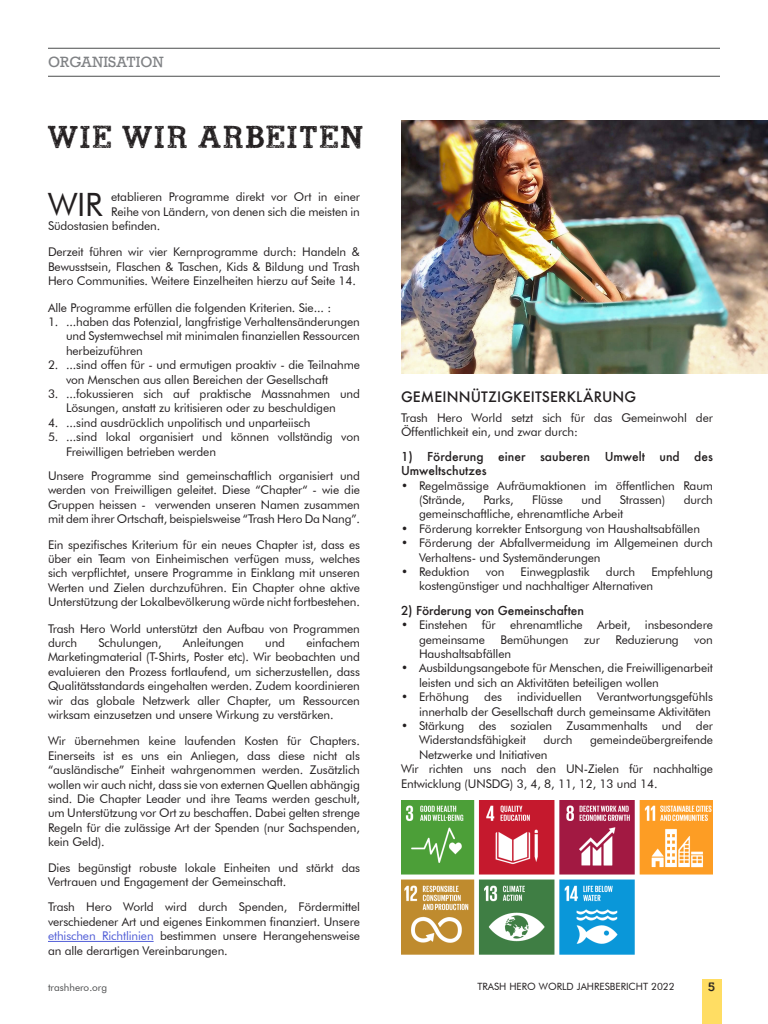
<style>
.page{position:relative;width:768px;height:1024px;background:#fff}
.page>*{position:absolute;margin:0;border:0;box-sizing:border-box;transform-origin:0 0}
.t1{font:40px "ROADMOVIE";color:#231f20}
.t2{font:32.1px "Futura BT";color:#231f20}
.t3{font:16px "ROADMOVIE";color:#231f20}
.t4{font:500 14px "Futura";letter-spacing:.01em;color:#231f20}
.t5{font:14px "Rockwell";color:#808285}
.t6{font:12px/14.4px "Futura BT";letter-spacing:-.01em;color:#231f20}
.t7{font:500 12px/14.4px "Futura";color:#231f20}
.t8{font:10px "Futura BT";color:#231f20}
.t9{font:10px "Futura BT";color:#4b4c4d}
.s1{color:#4f5cd6}
</style>
<div class="page">
<div style="left:702px;top:979px;width:20px;height:45px;background:#ffdd63"></div>
<hr style="left:48px;top:941px;width:106px;height:1px;background:#4f5cd6">
<img style="left:401px;top:800px;width:312px;height:155px">
<img style="left:401px;top:120px;width:367px;height:254px">
<hr style="left:48px;top:48px;width:672px;height:1px;background:#4b4c4d">
<hr style="left:48px;top:76px;width:672px;height:1px;background:#4b4c4d">
<p class="t5" style="left:48px;top:54px;width:117px">ORGANISATION</p>
<p class="t1" style="left:48px;top:116px;width:320px">WIE WIR ARBEITEN</p>
<p class="t2" style="left:48px;top:185px;width:56px">WIR</p>
<p class="t6" style="left:111px;top:190px;width:250px">etablieren Programme direkt vor Ort in einer</p>
<p class="t6" style="left:111px;top:204px;width:250px">Reihe von Ländern, von denen sich die meisten in</p>
<p class="t6" style="left:48px;top:218px;width:114px">Südostasien befinden.</p>
<p class="t6" style="left:48px;top:245px;width:313px;text-align:justify">Derzeit führen wir vier Kernprogramme durch: Handeln &amp; Bewusstsein, Flaschen &amp; Taschen, Kids &amp; Bildung und Trash Hero Communities. Weitere Einzelheiten hierzu auf Seite 14.</p>
<p class="t6" style="left:48px;top:300px;width:285px">Alle Programme erfüllen die folgenden Kriterien. Sie... :</p>
<p class="t6" style="left:66px;top:314px;width:295px;text-align:justify;text-indent:-18px">1. ...haben das Potenzial, langfristige Verhaltensänderungen und Systemwechsel mit minimalen finanziellen Ressourcen herbeizuführen</p>
<p class="t6" style="left:66px;top:358px;width:295px;text-indent:-18px">2. ...sind offen für - und ermutigen proaktiv - die Teilnahme von Menschen aus allen Bereichen der Gesellschaft</p>
<p class="t6" style="left:48px;top:386px;width:313px;text-align:center">3. ...fokussieren sich auf praktische Massnahmen und<br>Lösungen, anstatt zu kritisieren oder zu beschuldigen</p>
<p class="t6" style="left:48px;top:415px;width:264px">4. ...sind ausdrücklich unpolitisch und unparteiisch</p>
<p class="t6" style="left:66px;top:430px;width:295px;text-indent:-18px">5. ...sind lokal organisiert und können vollständig von<br>Freiwilligen betrieben werden</p>
<p class="t6" style="left:48px;top:468px;width:313px;text-align:justify">Unsere Programme sind gemeinschaftlich organisiert und werden von Freiwilligen geleitet. Diese “Chapter“ - wie die Gruppen heissen - verwenden unseren Namen zusammen mit dem ihrer Ortschaft, beispielsweise “Trash Hero Da Nang”.</p>
<p class="t6" style="left:48px;top:537px;width:313px;text-align:justify">Ein spezifisches Kriterium für ein neues Chapter ist, dass es über ein Team von Einheimischen verfügen muss, welches sich verpflichtet, unsere Programme in Einklang mit unseren Werten und Zielen durchzuführen. Ein Chapter ohne aktive Unterstützung der Lokalbevölkerung würde nicht fortbestehen.</p>
<p class="t6" style="left:48px;top:621px;width:313px">Trash Hero World unterstützt den Aufbau von Programmen durch</p>
<p class="t6" style="left:48px;top:635px;width:313px;text-align:justify;text-indent:258px">einfachem Marketingmaterial (T-Shirts, Poster etc). Wir beobachten und evaluieren den Prozess fortlaufend, um sicherzustellen, dass Qualitätsstandards eingehalten werden. Zudem koordinieren wir das globale Netzwerk aller Chapter, um Ressourcen wirksam einzusetzen und unsere Wirkung zu verstärken.</p>
<p class="t6" style="left:48px;top:734px;width:314px;text-align:justify">Wir übernehmen keine laufenden Kosten für Chapters.<br>Einerseits ist es uns ein Anliegen, dass diese nicht als “ausländische” Einheit wahrgenommen werden. Zusätzlich wollen wir auch nicht, dass sie von externen Quellen abhängig sind. Die Chapter Leader und ihre Teams werden geschult, um Unterstützung vor Ort zu beschaffen. Dabei gelten strenge Regeln für die zulässige Art der Spenden (nur Sachspenden, kein Geld).</p>
<p class="t6" style="left:48px;top:860px;width:314px">Dies begünstigt robuste lokale Einheiten und stärkt das<br>Vertrauen und Engagement der Gemeinschaft.</p>
<p class="t6" style="left:48px;top:900px;width:313px;text-align:justify">Trash Hero World wird durch Spenden, Fördermittel verschiedener Art und eigenes Einkommen finanziert. Unsere <span class="s1">ethischen Richtlinien</span> bestimmen unsere Herangehensweise an alle derartigen Vereinbarungen.</p>
<p class="t6" style="left:99px;top:635px;width:64px">Schulungen,</p>
<p class="t6" style="left:183px;top:635px;width:63px">Anleitungen</p>
<p class="t6" style="left:265px;top:635px;width:21px">und</p>
<p class="t4" style="left:401px;top:387px;width:237px">GEMEINNÜTZIGKEITSERKLÄRUNG</p>
<p class="t6" style="left:401px;top:410px;width:313px">Trash Hero World setzt sich für das Gemeinwohl der<br>Öffentlichkeit ein, und zwar durch:</p>
<p class="t7" style="left:401px;top:449px;width:314px">1) Förderung einer sauberen Umwelt und des<br>Umweltschutzes</p>
<p class="t6" style="left:419px;top:478px;width:295px;text-indent:-18px">• Regelmässige Aufräumaktionen im öffentlichen Raum (Strände,</p>
<p class="t6" style="left:484px;top:492px;width:32px">Parks,</p>
<p class="t6" style="left:532px;top:492px;width:32px">Flüsse</p>
<p class="t6" style="left:582px;top:492px;width:21px">und</p>
<p class="t6" style="left:620px;top:492px;width:47px">Strassen)</p>
<p class="t6" style="left:684px;top:492px;width:31px">durch</p>
<p class="t6" style="left:419px;top:507px;width:206px">gemeinschaftliche, ehrenamtliche Arbeit</p>
<p class="t6" style="left:401px;top:521px;width:301px">• Förderung korrekter Entsorgung von Haushaltsabfällen</p>
<p class="t6" style="left:419px;top:536px;width:295px;text-indent:-18px">• Förderung der Abfallvermeidung im Allgemeinen durch<br>Verhaltens- und Systemänderungen</p>
<p class="t6" style="left:401px;top:564px;width:70px">• Reduktion</p>
<p class="t6" style="left:486px;top:564px;width:20px">von</p>
<p class="t6" style="left:521px;top:564px;width:71px">Einwegplastik</p>
<p class="t6" style="left:606px;top:564px;width:31px">durch</p>
<p class="t6" style="left:419px;top:564px;width:295px;text-indent:232px">Empfehlung kostengünstiger und nachhaltiger Alternativen</p>
<p class="t7" style="left:401px;top:603px;width:185px">2) Förderung von Gemeinschaften</p>
<p class="t6" style="left:419px;top:618px;width:295px;text-indent:-18px">• Einstehen für ehrenamtliche Arbeit, insbesondere gemeinsame</p>
<p class="t6" style="left:500px;top:632px;width:70px">Bemühungen</p>
<p class="t6" style="left:584px;top:632px;width:17px">zur</p>
<p class="t6" style="left:615px;top:632px;width:65px">Reduzierung</p>
<p class="t6" style="left:694px;top:632px;width:20px">von</p>
<p class="t6" style="left:419px;top:646px;width:94px">Haushaltsabfällen</p>
<p class="t6" style="left:419px;top:661px;width:295px;text-indent:-18px">• Ausbildungsangebote für Menschen, die Freiwilligenarbeit leisten und sich an Aktivitäten beteiligen wollen</p>
<p class="t6" style="left:401px;top:690px;width:69px">• Erhöhung</p>
<p class="t6" style="left:484px;top:690px;width:19px">des</p>
<p class="t6" style="left:517px;top:690px;width:66px">individuellen</p>
<p class="t6" style="left:419px;top:690px;width:295px;text-align:right">Verantwortungsgefühls<br>innerhalb der Gesellschaft durch gemeinsame Aktivitäten</p>
<p class="t6" style="left:419px;top:718px;width:295px;text-indent:-18px">• Stärkung des sozialen Zusammenhalts und der<br>Widerstandsfähigkeit</p>
<p class="t6" style="left:543px;top:733px;width:31px">durch</p>
<p class="t6" style="left:590px;top:733px;width:124px">gemeindeübergreifende</p>
<p class="t6" style="left:419px;top:747px;width:130px">Netzwerke und Initiativen</p>
<p class="t6" style="left:401px;top:762px;width:313px">Wir richten uns nach den UN-Zielen für nachhaltige<br>Entwicklung (UNSDG) 3, 4, 8, 11, 12, 13 und 14.</p>
<p class="t9" style="left:48px;top:982px;width:61px">trashhero.org</p>
<p class="t8" style="left:477px;top:980px;width:199px">TRASH HERO WORLD JAHRESBERICHT 2022</p>
<h3 class="t3" style="left:708px;top:978px;width:9px">5</h3>
</div>
